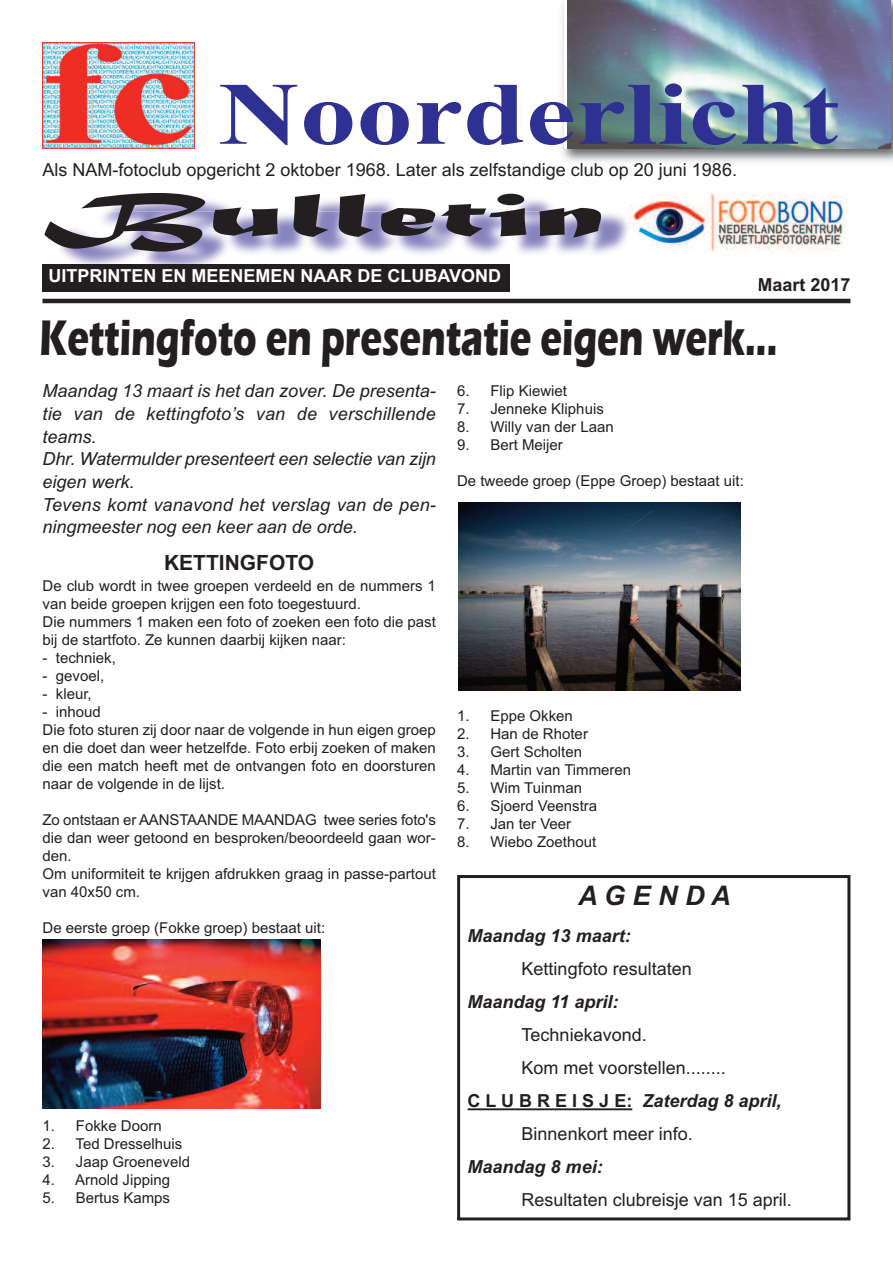
<style>
.page{position:relative;width:893px;height:1263px;background:#fff}
.page>*{position:absolute;margin:0;border:0;box-sizing:border-box;transform-origin:0 0}
.t1{font:700 88.95px "Times New Roman";color:#2e3092;scale:1.27 1}
.t2{font:64.5px "Matura MT Script Capitals";color:#231f20;scale:2.32 1}
.t3{font:700 51.9px "Eras ITC";color:#231f20;scale:.7 1}
.t4{font:italic 700 27px "Arial";letter-spacing:.28em;color:#231f20}
.t5{font:700 21px "Arial";color:#231f20}
.t6{font:italic 18px/22.6px "Arial";color:#231f20}
.t7{font:18px "Arial";color:#231f20}
.t8{font:italic 700 18px "Arial";color:#231f20}
.t9{font:700 18px "Arial";color:#fff}
.t10{font:700 18px "Arial";color:#231f20}
.t11{font:15px/18px "Arial";color:#231f20}
.s1{font-style:normal}
</style>
<div class="page">
<img style="left:567px;top:0;width:323px;height:61px">
<img style="left:43px;top:42px;width:151px;height:106px">
<img style="left:562px;top:61px;width:331px;height:101px">
<img style="left:564px;top:61px;width:326px;height:88px">
<img style="left:92px;top:61px;width:103px;height:88px">
<img style="left:767px;top:194px;width:80px;height:58px">
<img style="left:42px;top:211px;width:719px;height:88px">
<img style="left:700px;top:278px;width:59px;height:21px">
<img style="left:107px;top:193px;width:661px;height:18px">
<img style="left:628px;top:194px;width:139px;height:61px">
<div style="left:43px;top:264px;width:467px;height:27px;background:#231f20"></div>
<hr style="left:43px;top:299px;width:807px;height:4px;background:#231f20">
<div style="left:457px;top:875px;width:393px;height:345px;border:3px solid #231f20"></div>
<hr style="left:468px;top:1108px;width:164px;height:2px;background:#231f20">
<img style="left:459px;top:502px;width:281px;height:188px">
<img style="left:43px;top:939px;width:277px;height:170px">
<h1 class="t1" style="left:218px;top:61px;width:490px">Noorderlicht</h1>
<p class="t7" style="left:43px;top:159px;width:696px">Als NAM-fotoclub opgericht 2 oktober 1968. Later als zelfstandige club op 20 juni 1986.</p>
<h2 class="t2" style="left:43px;top:175px;width:244px">Bulletin</h2>
<p class="t9" style="left:48px;top:265px;width:454px">UITPRINTEN EN MEENEMEN NAAR DE CLUBAVOND</p>
<p class="t10" style="left:757px;top:274px;width:95px">Maart 2017</p>
<h3 class="t3" style="left:40px;top:306px;width:1055px">Kettingfoto en presentatie eigen werk...</h3>
<p class="t6" style="left:43px;top:380px;width:395px">Maandag 13 maart is het dan zover. De presenta&shy;tie van de kettingfoto’s van de verschillende teams.<br>Dhr. Watermulder presenteert een selectie van zijn eigen werk.<br>Tevens komt vanavond het verslag van de pen&shy;ningmeester nog een keer aan de orde.</p>
<h3 class="t5" style="left:164px;top:551px;width:152px">KETTINGFOTO</h3>
<p class="t11" style="left:43px;top:577px;width:395px">De club wordt in twee groepen verdeeld en de nummers 1 van beide groepen krijgen een foto toegestuurd.<br>Die nummers 1 maken een foto of zoeken een foto die past bij de startfoto. Ze kunnen daarbij kijken naar:</p>
<p class="t11" style="left:43px;top:649px;width:75px">- techniek,</p>
<p class="t11" style="left:43px;top:667px;width:63px">- gevoel,</p>
<p class="t11" style="left:43px;top:685px;width:51px">- kleur,</p>
<p class="t11" style="left:43px;top:703px;width:395px">- inhoud<br>Die foto sturen zij door naar de volgende in hun eigen groep en die doet dan weer hetzelfde. Foto erbij zoeken of maken die een match heeft met de ontvangen foto en doorsturen naar de volgende in de lijst.</p>
<p class="t11" style="left:43px;top:811px;width:395px">Zo ontstaan er AANSTAANDE MAANDAG twee series foto's die dan weer getoond en besproken/beoordeeld gaan wor&shy;den.<br>Om uniformiteit te krijgen afdrukken graag in passe-partout van 40x50 cm.</p>
<p class="t11" style="left:43px;top:919px;width:284px">De eerste groep (Fokke groep) bestaat uit:</p>
<p class="t11" style="left:457px;top:382px;width:112px">6. Flip Kiewiet</p>
<p class="t11" style="left:457px;top:400px;width:148px">7. Jenneke Kliphuis</p>
<p class="t11" style="left:457px;top:418px;width:158px">8. Willy van der Laan</p>
<p class="t11" style="left:457px;top:436px;width:107px">9. Bert Meijer</p>
<p class="t11" style="left:457px;top:472px;width:288px">De tweede groep (Eppe Groep) bestaat uit:</p>
<p class="t11" style="left:457px;top:706px;width:117px">1. Eppe Okken</p>
<p class="t11" style="left:457px;top:724px;width:132px">2. Han de Rhoter</p>
<p class="t11" style="left:457px;top:742px;width:127px">3. Gert Scholten</p>
<p class="t11" style="left:457px;top:760px;width:176px">4. Martin van Timmeren</p>
<p class="t11" style="left:457px;top:778px;width:127px">5. Wim Tuinman</p>
<p class="t11" style="left:457px;top:796px;width:142px">6. Sjoerd Veenstra</p>
<p class="t11" style="left:457px;top:814px;width:116px">7. Jan ter Veer</p>
<p class="t11" style="left:457px;top:832px;width:141px">8. Wiebo Zoethout</p>
<h3 class="t4" style="left:578px;top:880px;width:154px">AGENDA</h3>
<p class="t8" style="left:468px;top:926px;width:165px">Maandag 13 maart:</p>
<p class="t7" style="left:522px;top:959px;width:172px">Kettingfoto resultaten</p>
<p class="t8" style="left:468px;top:991px;width:152px">Maandag 11 april:</p>
<p class="t7" style="left:522px;top:1024px;width:127px">Techniekavond.</p>
<p class="t7" style="left:522px;top:1057px;width:206px">Kom met voorstellen........</p>
<p class="t8" style="left:468px;top:1090px;width:315px"><span class="s1">C L U B R E I S J E:</span> Zaterdag 8 april,</p>
<p class="t7" style="left:522px;top:1123px;width:173px">Binnenkort meer info.</p>
<p class="t8" style="left:468px;top:1156px;width:137px">Maandag 8 mei:</p>
<p class="t7" style="left:522px;top:1189px;width:272px">Resultaten clubreisje van 15 april.</p>
<p class="t11" style="left:43px;top:1117px;width:121px">1. Fokke Doorn</p>
<p class="t11" style="left:42px;top:1135px;width:141px">2. Ted Dresselhuis</p>
<p class="t11" style="left:42px;top:1153px;width:149px">3. Jaap Groeneveld</p>
<p class="t11" style="left:42px;top:1171px;width:129px">4. Arnold Jipping</p>
<p class="t11" style="left:42px;top:1189px;width:129px">5. Bertus Kamps</p>
</div>
